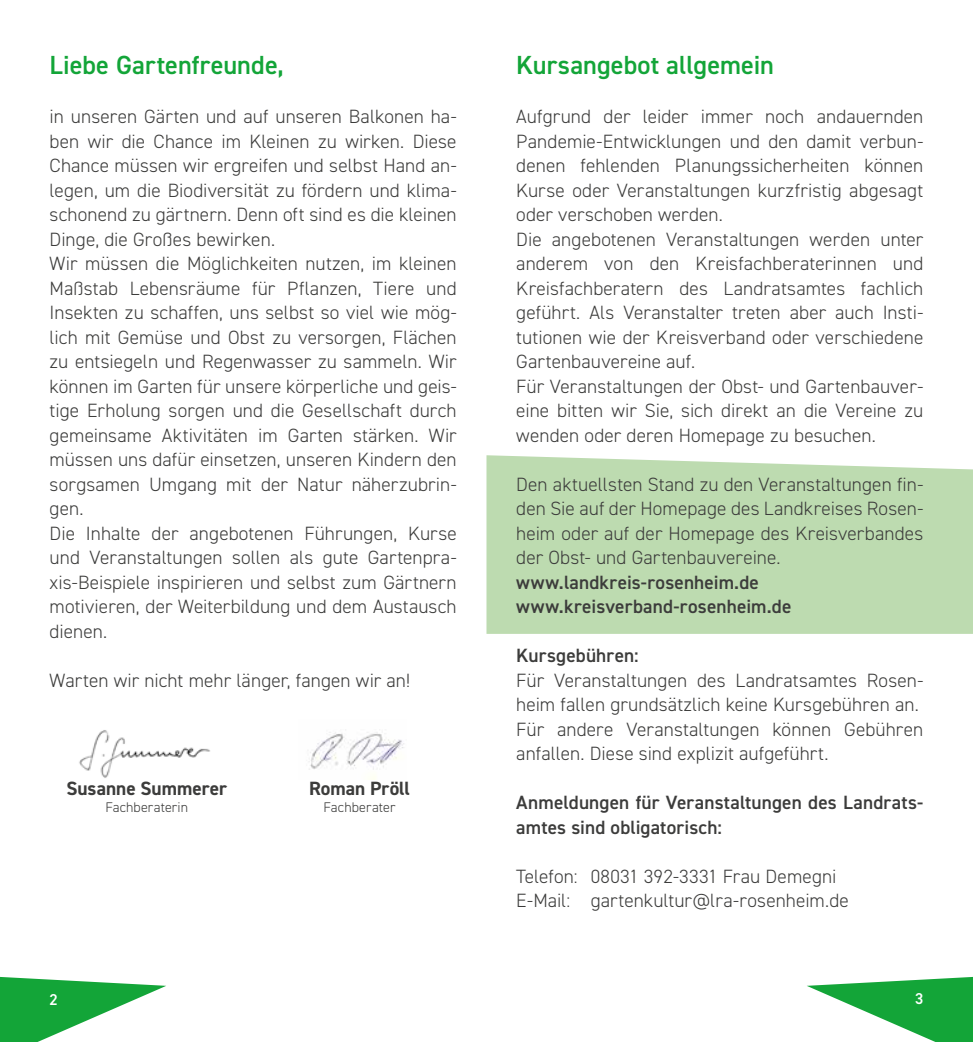
<style>
.page{position:relative;width:973px;height:1042px;background:#fff}
.page>*{position:absolute;margin:0;border:0;box-sizing:border-box;transform-origin:0 0}
.t1{font:600 26.25px "DIN2014";color:#13a538}
.t2{font:300 19.25px/24.5px "DIN2014";letter-spacing:.005em;color:#3c3c3b}
.t3{font:600 19.25px/24.5px "DIN2014";letter-spacing:.01em;color:#3c3c3b}
.t4{font:700 19.25px "DIN2014";color:#3c3c3b}
.t5{font:600 15.75px "DIN2014";color:#fff}
.t6{font:300 14px "DIN2014";letter-spacing:.005em;color:#3c3c3b}
</style>
<div class="page">
<img style="left:79px;top:730px;width:131px;height:48px">
<div style="left:486px;top:455px;width:486px;height:179px;background:#bddbb0"></div>
<img style="left:309px;top:732px;width:95px;height:47px">
<svg style="left:807px;top:977px;width:165px;height:65px"></svg>
<svg style="left:0;top:977px;width:166px;height:65px"></svg>
<h1 class="t1" style="left:50px;top:48px;width:236px">Liebe Gartenfreunde,</h1>
<p class="t2" style="left:50px;top:104px;width:408px">in unseren Gärten und auf unseren Balkonen ha&shy;ben wir die Chance im Kleinen zu wirken. Diese Chance müssen wir ergreifen und selbst Hand an&shy;legen, um die Biodiversität zu fördern und klima&shy;schonend zu gärtnern. Denn oft sind es die kleinen Dinge, die Großes bewirken.<br>Wir müssen die Möglichkeiten nutzen, im kleinen Maßstab Lebensräume für Pflanzen, Tiere und Insekten zu schaffen, uns selbst so viel wie mög&shy;lich mit Gemüse und Obst zu versorgen, Flächen zu entsiegeln und Regenwasser zu sammeln. Wir können im Garten für unsere körperliche und geis&shy;tige Erholung sorgen und die Gesellschaft durch gemeinsame Aktivitäten im Garten stärken. Wir müssen uns dafür einsetzen, unseren Kindern den sorgsamen Umgang mit der Natur näherzubrin&shy;gen.<br>Die Inhalte der angebotenen Führungen, Kurse und Veranstaltungen sollen als gute Gartenpra&shy;xis-Beispiele inspirieren und selbst zum Gärtnern motivieren, der Weiterbildung und dem Austausch dienen.</p>
<p class="t2" style="left:50px;top:668px;width:362px">Warten wir nicht mehr länger, fangen wir an!</p>
<p class="t4" style="left:66px;top:775px;width:162px">Susanne Summerer</p>
<p class="t6" style="left:105px;top:799px;width:84px">Fachberaterin</p>
<p class="t4" style="left:309px;top:775px;width:103px">Roman Pröll</p>
<p class="t6" style="left:323px;top:799px;width:73px">Fachberater</p>
<h1 class="t1" style="left:516px;top:48px;width:259px">Kursangebot allgemein</h1>
<p class="t2" style="left:516px;top:104px;width:408px">Aufgrund der leider immer noch andauernden Pandemie-Entwicklungen und den damit verbun&shy;denen fehlenden Planungssicherheiten können Kurse oder Veranstaltungen kurzfristig abgesagt oder verschoben werden.<br>Die angebotenen Veranstaltungen werden unter anderem von den Kreisfachberaterinnen und Kreisfachberatern des Landratsamtes fachlich geführt. Als Veranstalter treten aber auch Insti&shy;tutionen wie der Kreisverband oder verschiedene Gartenbauvereine auf.<br>Für Veranstaltungen der Obst- und Gartenbauver&shy;eine bitten wir Sie, sich direkt an die Vereine zu wenden oder deren Homepage zu besuchen.</p>
<p class="t2" style="left:516px;top:472px;width:408px;text-align:justify">Den aktuellsten Stand zu den Veranstaltungen fin&shy;den Sie auf der Homepage des Landkreises Rosen&shy;heim oder auf der Homepage des Kreisverbandes der Obst- und Gartenbauvereine.</p>
<p class="t3" style="left:516px;top:569px;width:276px">www.landkreis-rosenheim.de www.kreisverband-rosenheim.de</p>
<p class="t3" style="left:516px;top:643px;width:124px">Kursgebühren:</p>
<p class="t2" style="left:516px;top:668px;width:408px">Für Veranstaltungen des Landratsamtes Rosen&shy;heim fallen grundsätzlich keine Kursgebühren an.<br>Für andere Veranstaltungen können Gebühren anfallen. Diese sind explizit aufgeführt.</p>
<p class="t3" style="left:516px;top:790px;width:408px">Anmeldungen für Veranstaltungen des Landrats&shy;amtes sind obligatorisch:</p>
<p class="t2" style="left:516px;top:864px;width:334px">Telefon: 08031 392-3331 Frau Demegni<br>E-Mail: gartenkultur@lra-rosenheim.de</p>
<p class="t5" style="left:50px;top:989px;width:10px">2</p>
<p class="t5" style="left:914px;top:988px;width:10px">3</p>
</div>
